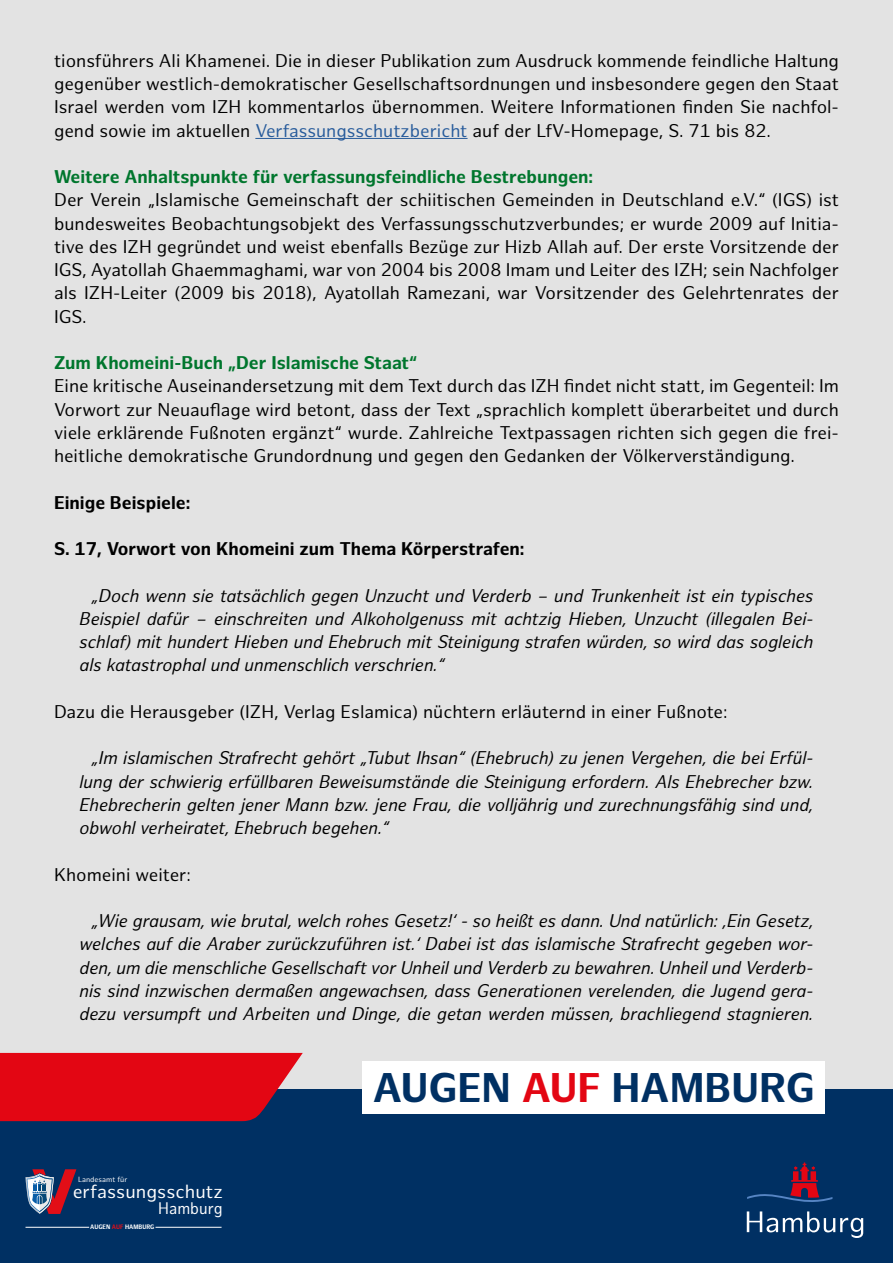
<style>
.page{position:relative;width:893px;height:1263px;background:#fff}
.page>*{position:absolute;margin:0;border:0;box-sizing:border-box;transform-origin:0 0}
.t1{font:700 40.5px "Hamburg Sans";color:#003063}
.t2{font:18.6px "Hamburg Sans";color:#fff}
.Fließtext_Hamburg_Sa{font:18px/23.2px "Hamburg Sans";color:#000;text-align:justify}
.Zitat_Fließtext_Hamb{font:italic 18px/23.2px "Hamburg Sans";color:#000;text-align:justify}
.Fließtext_Hamburg_Sa-2{font:700 18px "Hamburg Sans";color:#00762d}
.Fließtext_Hamburg_Sa-3{font:700 18px "Hamburg Sans";color:#000}
.t3{font:16.35px "Hamburg Sans";color:#fff;scale:.93 1}
.t4{font:7.35px "Hamburg Sans";color:#fff}
.t5{font:700 6.3px "Hamburg Sans";color:#fff;scale:.93 1}
.s1{color:#275b9b}
.s2{color:#e20e17}
.s3{color:#e30613}
</style>
<div class="page">
<div style="left:0;top:1px;width:893px;height:1153px;background:#e3e3e3"></div>
<div style="left:0;top:1088px;width:893px;height:175px;background:#003063"></div>
<svg style="left:0;top:1053px;width:303px;height:68px;background:#d50d1c"></svg>
<svg style="left:747px;top:1162px;width:85px;height:40px"></svg>
<svg style="left:747px;top:1211px;width:116px;height:27px"></svg>
<div style="left:363px;top:1061px;width:462px;height:52px;background:#fff"></div>
<svg style="left:26px;top:1169px;width:50px;height:45px"></svg>
<hr style="left:26px;top:1227px;width:63px;height:1px;background:#fff">
<hr style="left:155px;top:1227px;width:67px;height:1px;background:#fff">
<hr style="left:255px;top:138px;width:213px;height:1px;background:#275b9b">
<p class="Fließtext_Hamburg_Sa" style="left:54px;top:50px;width:786px">tionsführers Ali Khamenei. Die in dieser Publikation zum Ausdruck kommende feindliche Haltung gegenüber westlich-demokratischer Gesellschaftsordnungen und insbesondere gegen den Staat Israel werden vom IZH kommentarlos übernommen. Weitere Informationen finden Sie nachfol&shy;gend sowie im aktuellen <span class="s1">Verfassungsschutzbericht</span> auf der LfV-Homepage, S. 71 bis 82.</p>
<p class="Fließtext_Hamburg_Sa-2" style="left:54px;top:166px;width:541px">Weitere Anhaltspunkte für verfassungsfeindliche Bestrebungen:</p>
<p class="Fließtext_Hamburg_Sa" style="left:54px;top:189px;width:786px">Der Verein „Islamische Gemeinschaft der schiitischen Gemeinden in Deutschland e.V.“ (IGS) ist bundesweites Beobachtungsobjekt des Verfassungsschutzverbundes; er wurde 2009 auf Initia&shy;tive des IZH gegründet und weist ebenfalls Bezüge zur Hizb Allah auf. Der erste Vorsitzende der IGS, Ayatollah Ghaemmaghami, war von 2004 bis 2008 Imam und Leiter des IZH; sein Nachfolger als IZH-Leiter (2009 bis 2018), Ayatollah Ramezani, war Vorsitzender des Gelehrtenrates der IGS.</p>
<p class="Fließtext_Hamburg_Sa-2" style="left:54px;top:352px;width:365px">Zum Khomeini-Buch „Der Islamische Staat“</p>
<p class="Fließtext_Hamburg_Sa" style="left:54px;top:375px;width:786px">Eine kritische Auseinandersetzung mit dem Text durch das IZH findet nicht statt, im Gegenteil: Im Vorwort zur Neuauflage wird betont, dass der Text „sprachlich komplett überarbeitet und durch viele erklärende Fußnoten ergänzt“ wurde. Zahlreiche Textpassagen richten sich gegen die frei&shy;heitliche demokratische Grundordnung und gegen den Gedanken der Völkerverständigung.</p>
<p class="Fließtext_Hamburg_Sa-3" style="left:54px;top:492px;width:138px">Einige Beispiele:</p>
<p class="Fließtext_Hamburg_Sa-3" style="left:54px;top:538px;width:472px">S. 17, Vorwort von Khomeini zum Thema Körperstrafen:</p>
<p class="Zitat_Fließtext_Hamb" style="left:80px;top:584px;width:735px;text-indent:13px">„Doch wenn sie tatsächlich gegen Unzucht und Verderb – und Trunkenheit ist ein typisches Beispiel dafür – einschreiten und Alkoholgenuss mit achtzig Hieben, Unzucht (illegalen Bei&shy;schlaf) mit hundert Hieben und Ehebruch mit Steinigung strafen würden, so wird das sogleich als katastrophal und unmenschlich verschrien.“</p>
<p class="Fließtext_Hamburg_Sa" style="left:54px;top:701px;width:675px">Dazu die Herausgeber (IZH, Verlag Eslamica) nüchtern erläuternd in einer Fußnote:</p>
<p class="Zitat_Fließtext_Hamb" style="left:80px;top:747px;width:735px;text-indent:13px">„Im islamischen Strafrecht gehört „Tubut Ihsan“ (Ehebruch) zu jenen Vergehen, die bei Erfül&shy;lung der schwierig erfüllbaren Beweisumstände die Steinigung erfordern. Als Ehebrecher bzw.<br>Ehebrecherin gelten jener Mann bzw. jene Frau, die volljährig und zurechnungsfähig sind und, obwohl verheiratet, Ehebruch begehen.“</p>
<p class="Fließtext_Hamburg_Sa" style="left:54px;top:863px;width:138px">Khomeini weiter:</p>
<p class="Zitat_Fließtext_Hamb" style="left:80px;top:910px;width:735px;text-indent:13px">„Wie grausam, wie brutal, welch rohes Gesetz!‘ - so heißt es dann. Und natürlich: ‚Ein Gesetz, welches auf die Araber zurückzuführen ist.‘ Dabei ist das islamische Strafrecht gegeben wor&shy;den, um die menschliche Gesellschaft vor Unheil und Verderb zu bewahren. Unheil und Verderb&shy;nis sind inzwischen dermaßen angewachsen, dass Generationen verelenden, die Jugend gera&shy;dezu versumpft und Arbeiten und Dinge, die getan werden müssen, brachliegend stagnieren.</p>
<p class="t4" style="left:78px;top:1175px;width:51px">Landesamt für</p>
<p class="t2" style="left:73px;top:1181px;width:152px">erfassungsschutz</p>
<p class="t3" style="left:158px;top:1198px;width:71px">Hamburg</p>
<p class="t5" style="left:90px;top:1223px;width:71px">AUGEN <span class="s2">AUF</span> HAMBURG</p>
<h1 class="t1" style="left:373px;top:1064px;width:443px">AUGEN <span class="s3">AUF</span> HAMBURG</h1>
</div>
